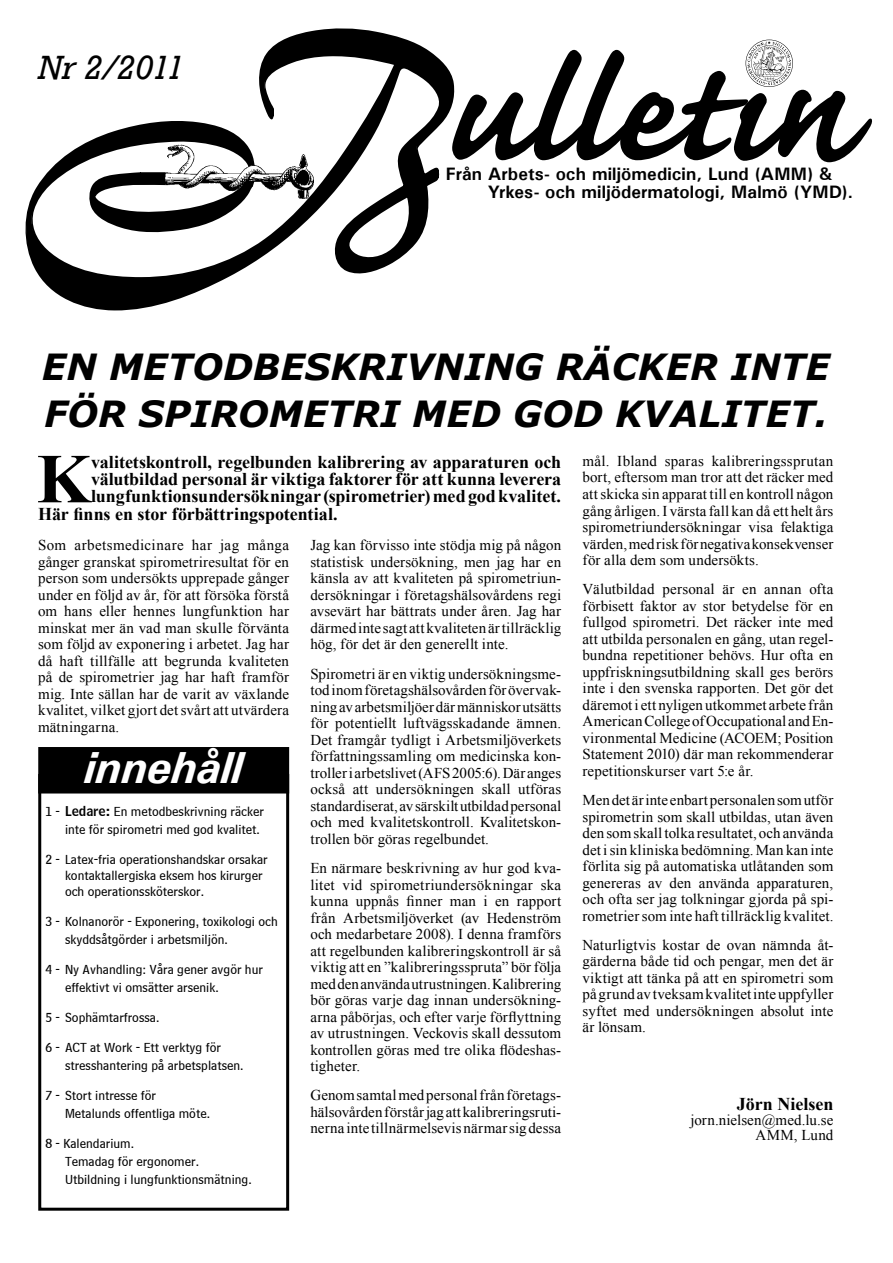
<style>
.page{position:relative;width:893px;height:1263px;background:#fff}
.page>*{position:absolute;margin:0;border:0;box-sizing:border-box;transform-origin:0 0}
.t1{font:700 184.5px "Caflisch Script";letter-spacing:-.005em;color:#000}
.t2{font:700 70.05px "Times New Roman";color:#000}
.t3{font:italic 700 45px "Univers";color:#fff}
.t4{font:italic 700 36px/46.5px "Verdana";color:#000}
.t5{font:italic 34.5px "Rockwell";letter-spacing:-.03em;color:#000}
.t6{font:700 18px "Times New Roman";letter-spacing:-.005em;color:#000}
.t7{font:700 18px/18px "Univers";letter-spacing:.005em;color:#000}
.t8{font:15px/16.5px "Times New Roman";letter-spacing:.005em;color:#000;text-align:justify}
.t9{font:13.5px/18px "Bell Centennial BT Sub Caption";color:#000}
.s1{font-family:"Bell Centennial BT Name And Number"}
</style>
<div class="page">
<svg style="left:26px;top:28px;width:428px;height:282px"></svg>
<svg style="left:344px;top:189px;width:68px;height:83px"></svg>
<svg style="left:746px;top:40px;width:47px;height:47px"></svg>
<img style="left:165px;top:145px;width:149px;height:53px">
<svg style="left:93px;top:176px;width:161px;height:46px"></svg>
<div style="left:38px;top:747px;width:251px;height:46px;background:#000"></div>
<div style="left:38px;top:774px;width:251px;height:437px;border:3px solid #000"></div>
<h3 class="t5" style="left:38px;top:47px;width:148px">Nr 2/2011</h3>
<h1 class="t1" style="left:443px;top:20px;width:407px">ulletin</h1>
<p class="t7" style="left:488px;top:165px;width:367px;text-indent:-42px">Från Arbets- och miljömedicin, Lund (AMM) &amp;<br>Yrkes- och miljödermatologi, Malmö (YMD).</p>
<h3 class="t4" style="left:42px;top:343px;width:790px">EN METODBESKRIVNING RÄCKER INTE<br>FÖR SPIROMETRI MED GOD KVALITET.</h3>
<h2 class="t2" style="left:37px;top:430px;width:56px">K</h2>
<p class="t6" style="left:91px;top:449px;width:472px">valitetskontroll, regelbunden kalibrering av apparaturen och</p>
<p class="t6" style="left:91px;top:467px;width:472px">välutbildad personal är viktiga faktorer för att kunna leverera</p>
<p class="t6" style="left:91px;top:484px;width:472px">lungfunktionsundersökningar (spirometrier) med god kvalitet.</p>
<p class="t6" style="left:38px;top:501px;width:301px">Här finns en stor förbättringspotential.</p>
<p class="t8" style="left:38px;top:537px;width:253px">Som arbetsmedicinare har jag många gånger granskat spirometriresultat för en person som undersökts upprepade gånger under en följd av år, för att försöka förstå om hans eller hennes lungfunktion har minskat mer än vad man skulle förvänta som följd av exponering i arbetet. Jag har då haft tillfälle att begrunda kvaliteten på de spirometrier jag har haft framför mig. Inte sällan har de varit av växlande kvalitet, vilket gjort det svårt att utvärdera mätningarna.</p>
<p class="t8" style="left:310px;top:537px;width:252px">Jag kan förvisso inte stödja mig på någon statistisk undersökning, men jag har en känsla av att kvaliteten på spirometriun&shy;dersökningar i företagshälsovårdens regi avsevärt har bättrats under åren. Jag har därmed inte sagt att kvaliteten är tillräcklig hög, för det är den generellt inte.</p>
<p class="t8" style="left:310px;top:665px;width:252px">Spirometri är en viktig undersökningsme&shy;tod inom företagshälsovården för övervak&shy;ning av arbetsmiljöer där människor utsätts för potentiellt luftvägsskadande ämnen.<br>Det framgår tydligt i Arbetsmiljöverkets författningssamling om medicinska kon&shy;troller i arbetslivet (AFS 2005:6). Där anges också att undersökningen skall utföras standardiserat, av särskilt utbildad personal och med kvalitetskontroll. Kvalitetskon&shy;trollen bör göras regelbundet.</p>
<p class="t8" style="left:310px;top:859px;width:252px">En närmare beskrivning av hur god kva&shy;litet vid spirometriundersökningar ska kunna uppnås finner man i en rapport från Arbetsmiljöverket (av Hedenström och medarbetare 2008). I denna framförs att regelbunden kalibreringskontroll är så viktig att en ”kalibreringsspruta” bör följa med den använda utrustningen. Kalibrering bör göras varje dag innan undersökning&shy;arna påbörjas, och efter varje förflyttning av utrustningen. Veckovis skall dessutom kontrollen göras med tre olika flödeshas&shy;tigheter.</p>
<p class="t8" style="left:310px;top:1087px;width:252px">Genom samtal med personal från företags&shy;hälsovården förstår jag att kalibreringsruti&shy;nerna inte tillnärmelsevis närmar sig dessa</p>
<h3 class="t3" style="left:85px;top:739px;width:159px">innehåll</h3>
<p class="t9" style="left:45px;top:802px;width:220px;text-align:right">1 - <span class="s1">Ledare:</span> En metodbeskrivning räcker inte för spirometri med god kvalitet.</p>
<p class="t9" style="left:65px;top:851px;width:204px;line-height:16.2px;text-indent:-19px">2 - Latex-fria operationshandskar orsakar kontaktallergiska eksem hos kirurger och operationssköterskor.</p>
<p class="t9" style="left:65px;top:912px;width:214px;text-indent:-19px">3 - Kolnanorör - Exponering, toxikologi och skyddsåtgörder i arbetsmiljön.</p>
<p class="t9" style="left:65px;top:960px;width:199px;text-indent:-19px">4 - Ny Avhandling: Våra gener avgör hur effektivt vi omsätter arsenik.</p>
<p class="t9" style="left:45px;top:1008px;width:115px">5 - Sophämtarfrossa.</p>
<p class="t9" style="left:65px;top:1038px;width:180px;text-indent:-19px">6 - ACT at Work - Ett verktyg för stresshantering på arbetsplatsen.</p>
<p class="t9" style="left:65px;top:1086px;width:147px;text-indent:-19px">7 - Stort intresse för<br>Metalunds offentliga möte.</p>
<p class="t9" style="left:65px;top:1134px;width:188px;text-indent:-19px">8 - Kalendarium.<br>Temadag för ergonomer.<br>Utbildning i lungfunktionsmätning.</p>
<p class="t8" style="left:582px;top:452px;width:252px">mål. Ibland sparas kalibreringssprutan bort, eftersom man tror att det räcker med att skicka sin apparat till en kontroll någon gång årligen. I värsta fall kan då ett helt års spirometriundersökningar visa felaktiga värden, med risk för negativa konsekvenser för alla dem som undersökts.</p>
<p class="t8" style="left:582px;top:581px;width:252px">Välutbildad personal är en annan ofta förbisett faktor av stor betydelse för en fullgod spirometri. Det räcker inte med att utbilda personalen en gång, utan regel&shy;bundna repetitioner behövs. Hur ofta en uppfriskningsutbildning skall ges berörs inte i den svenska rapporten. Det gör det däremot i ett nyligen utkommet arbete från American College of Occupational and En&shy;vironmental Medicine (ACOEM; Position Statement 2010) där man rekommenderar repetitionskurser vart 5:e år.</p>
<p class="t8" style="left:582px;top:791px;width:252px">Men det är inte enbart personalen som utför spirometrin som skall utbildas, utan även den som skall tolka resultatet, och använda det i sin kliniska bedömning. Man kan inte förlita sig på automatiska utlåtanden som genereras av den använda apparaturen, och ofta ser jag tolkningar gjorda på spi&shy;rometrier som inte haft tillräcklig kvalitet.</p>
<p class="t8" style="left:582px;top:936px;width:252px">Naturligtvis kostar de ovan nämnda åt&shy;gärderna både tid och pengar, men det är viktigt att tänka på att en spirometri som på grund av tveksam kvalitet inte uppfyller syftet med undersökningen absolut inte är lönsam.</p>
<p class="t6" style="left:737px;top:1092px;width:98px">Jörn Nielsen</p>
<p class="t8" style="left:690px;top:1112px;width:145px;line-height:15px;text-align:right">jorn.nielsen@med.lu.se<br>AMM, Lund</p>
</div>
